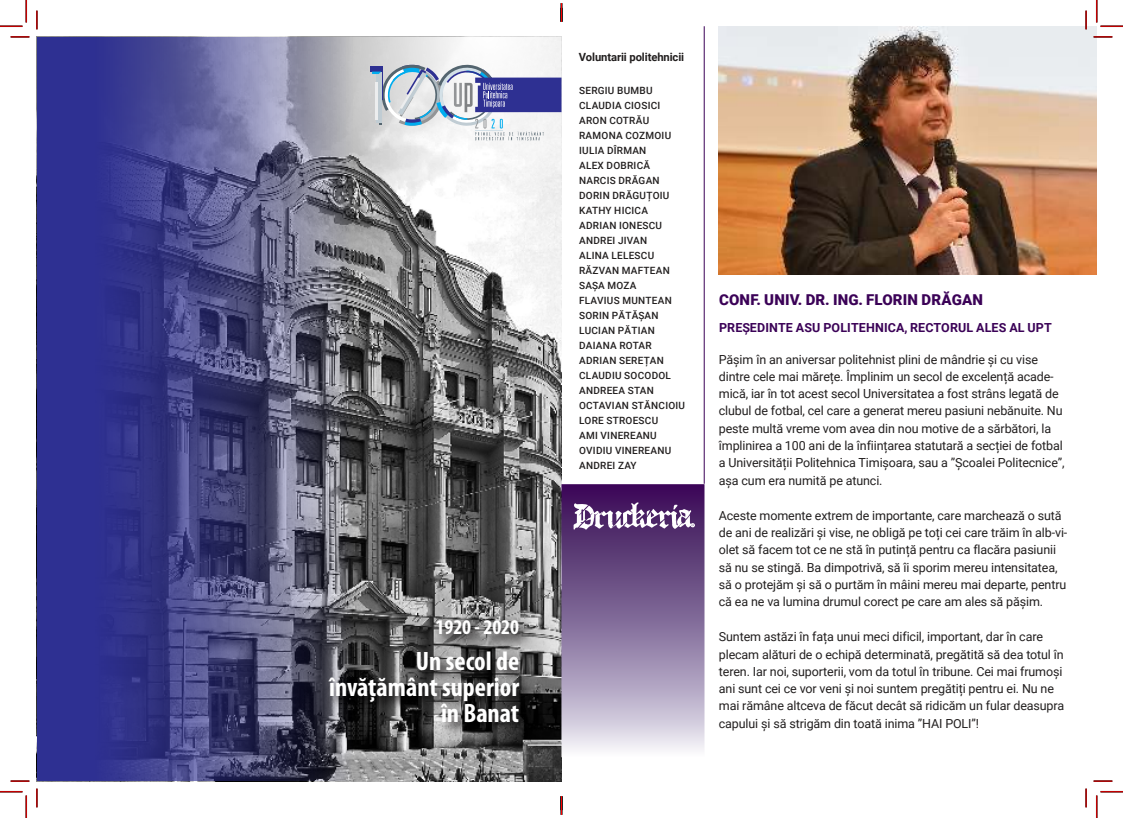
<style>
.page{position:relative;width:1123px;height:818px;background:#fff}
.page>*{position:absolute;margin:0;border:0;box-sizing:border-box;transform-origin:0 0}
.t1{font:700 condensed 26.75px/26px "Myriad Pro";color:#fff;text-align:right}
.t2{font:700 condensed 21px "Myriad Pro";color:#fff}
.t3{font:900 15px "Roboto";letter-spacing:.01em;color:#3b0257}
.t4{font:12.5px/17.2px "Roboto";letter-spacing:-.01em;color:#221f1f}
.t5{font:700 12.5px "Roboto";letter-spacing:.01em;color:#3b0257}
.t6{font:700 11.25px "Roboto";letter-spacing:-.01em;color:#221f1f}
.t7{font:500 10px/15px "Roboto";letter-spacing:.025em;color:#221f1f}
</style>
<div class="page">
<img style="left:719px;top:26px;width:377px;height:249px">
<img style="left:391px;top:221px;width:170px;height:560px">
<img style="left:391px;top:37px;width:170px;height:184px">
<img style="left:37px;top:37px;width:354px;height:744px">
<div style="left:370px;top:66px;width:13px;height:6px;background:#2e3092"></div>
<svg style="left:372px;top:62px;width:189px;height:80px"></svg>
<img style="left:321px;top:640px;width:217px;height:108px">
<img style="left:428px;top:609px;width:110px;height:49px">
<img style="left:561px;top:484px;width:143px;height:273px">
<svg style="left:573px;top:502px;width:122px;height:27px"></svg>
<hr style="left:704px;top:26px;width:1px;height:458px;background:#3b0257">
<svg style="left:11px;top:36px;width:18px;height:2px"></svg>
<svg style="left:1093px;top:36px;width:19px;height:2px"></svg>
<svg style="left:11px;top:780px;width:18px;height:2px"></svg>
<svg style="left:1093px;top:780px;width:19px;height:2px"></svg>
<svg style="left:36px;top:11px;width:2px;height:18px"></svg>
<svg style="left:36px;top:788px;width:2px;height:19px"></svg>
<svg style="left:1085px;top:11px;width:1px;height:18px"></svg>
<svg style="left:1085px;top:788px;width:1px;height:19px"></svg>
<svg style="left:0;top:0;width:27px;height:27px"></svg>
<svg style="left:0;top:791px;width:27px;height:27px"></svg>
<svg style="left:1096px;top:0;width:27px;height:27px"></svg>
<svg style="left:1096px;top:791px;width:27px;height:27px"></svg>
<svg style="left:561px;top:3px;width:1px;height:19px"></svg>
<svg style="left:561px;top:796px;width:1px;height:19px"></svg>
<h2 class="t2" style="left:435px;top:619px;width:85px">1920 - 2020</h2>
<h1 class="t1" style="left:329px;top:650px;width:192px">Un secol de învățământ superior în Banat</h1>
<p class="t6" style="left:579px;top:52px;width:107px">Voluntarii politehnicii</p>
<p class="t7" style="left:579px;top:83px;width:107px">SERGIU BUMBU<br>CLAUDIA CIOSICI<br>ARON COTRĂU<br>RAMONA COZMOIU<br>IULIA DÎRMAN<br>ALEX DOBRICĂ<br>NARCIS DRĂGAN<br>DORIN DRĂGUȚOIU<br>KATHY HICICA<br>ADRIAN IONESCU<br>ANDREI JIVAN<br>ALINA LELESCU<br>RĂZVAN MAFTEAN<br>SAȘA MOZA<br>FLAVIUS MUNTEAN<br>SORIN PĂTĂȘAN<br>LUCIAN PĂTIAN<br>DAIANA ROTAR<br>ADRIAN SEREȚAN<br>CLAUDIU SOCODOL<br>ANDREEA STAN<br>OCTAVIAN STĂNCIOIU<br>LORE STROESCU<br>AMI VINEREANU<br>OVIDIU VINEREANU<br>ANDREI ZAY</p>
<p class="t3" style="left:719px;top:289px;width:265px">CONF. UNIV. DR. ING. FLORIN DRĂGAN</p>
<p class="t5" style="left:719px;top:319px;width:334px">PREȘEDINTE ASU POLITEHNICA, RECTORUL ALES AL UPT</p>
<p class="t4" style="left:719px;top:350px;width:347px">Pășim în an aniversar politehnist plini de mândrie și cu vise dintre cele mai mărețe. Împlinim un secol de excelență acade&shy;mică, iar în tot acest secol Universitatea a fost strâns legată de clubul de fotbal, cel care a generat mereu pasiuni nebănuite. Nu peste multă vreme vom avea din nou motive de a sărbători, la împlinirea a 100 ani de la înființarea statutară a secției de fotbal a Universității Politehnica Timișoara, sau a ”Școalei Politecnice”, așa cum era numită pe atunci.</p>
<p class="t4" style="left:719px;top:506px;width:350px">Aceste momente extrem de importante, care marchează o sută de ani de realizări și vise, ne obligă pe toți cei care trăim în alb-vi&shy;olet să facem tot ce ne stă în putință pentru ca flacăra pasiunii să nu se stingă. Ba dimpotrivă, să îi sporim mereu intensitatea, să o protejăm și să o purtăm în mâini mereu mai departe, pentru că ea ne va lumina drumul corect pe care am ales să pășim.</p>
<p class="t4" style="left:719px;top:628px;width:347px">Suntem astăzi în fața unui meci dificil, important, dar în care plecam alături de o echipă determinată, pregătită să dea totul în teren. Iar noi, suporterii, vom da totul în tribune. Cei mai frumoși ani sunt cei ce vor veni și noi suntem pregătiți pentru ei. Nu ne mai rămâne altceva de făcut decât să ridicăm un fular deasupra capului și să strigăm din toată inima ”HAI POLI”!</p>
</div>
